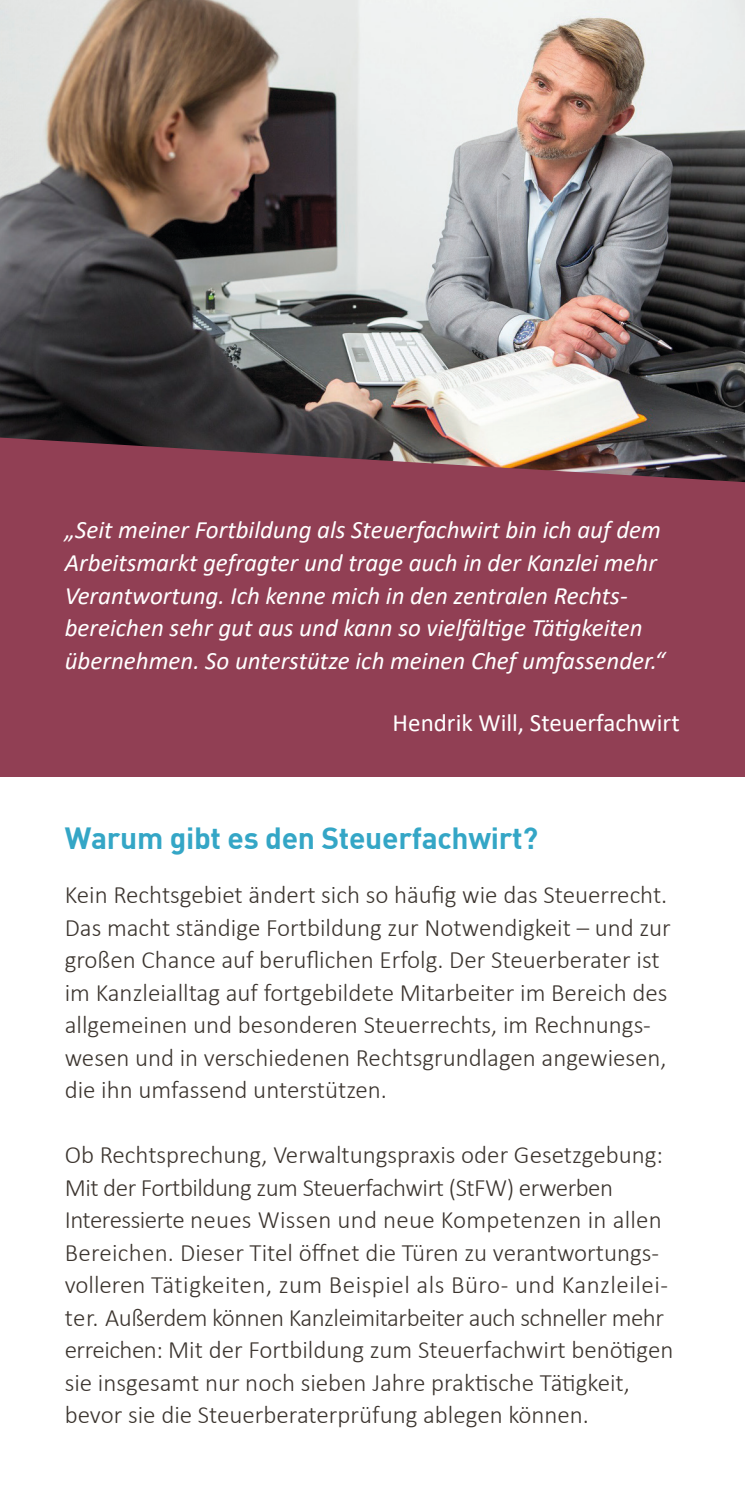
<style>
.page{position:relative;width:745px;height:1489px;background:#fff}
.page>*{position:absolute;margin:0;border:0;box-sizing:border-box;transform-origin:0 0}
.t1{font:700 30px "DIN";letter-spacing:-.01em;color:#34a6c6}
.t2{font:300 25px/32.5px "Calibri";color:#3c352f}
.t3{font:italic 25px/32.5px "Calibri";color:#fff}
.t4{font:25px "Calibri";color:#fff}
</style>
<div class="page">
<div style="left:0;top:0;width:744px;height:776px;background:#913f54"></div>
<img style="left:0;top:0;width:744px;height:482px">
<p class="t3" style="left:65px;top:513px;width:601px">„Seit meiner Fortbildung als Steuerfachwirt bin ich auf dem Arbeitsmarkt gefragter und trage auch in der Kanzlei mehr Verantwortung. Ich kenne mich in den zentralen Rechts&shy;bereichen sehr gut aus und kann so vielfältige Tätigkeiten übernehmen. So unterstütze ich meinen Chef umfassender.“</p>
<p class="t4" style="left:392px;top:705px;width:288px">Hendrik Will, Steuerfachwirt</p>
<p class="t1" style="left:65px;top:818px;width:474px">Warum gibt es den Steuerfachwirt?</p>
<p class="t2" style="left:65px;top:878px;width:607px">Kein Rechtsgebiet ändert sich so häufig wie das Steuerrecht.<br>Das macht ständige Fortbildung zur Notwendigkeit – und zur großen Chance auf beruflichen Erfolg. Der Steuerberater ist im Kanzleialltag auf fortgebildete Mitarbeiter im Bereich des allgemeinen und besonderen Steuerrechts, im Rechnungs&shy;wesen und in verschiedenen Rechtsgrundlagen angewiesen, die ihn umfassend unterstützen.</p>
<p class="t2" style="left:65px;top:1138px;width:609px">Ob Rechtsprechung, Verwaltungspraxis oder Gesetzgebung:<br>Mit der Fortbildung zum Steuerfachwirt (StFW) erwerben Interessierte neues Wissen und neue Kompetenzen in allen Bereichen. Dieser Titel öffnet die Türen zu verantwortungs&shy;volleren Tätigkeiten, zum Beispiel als Büro- und Kanzleilei&shy;ter. Außerdem können Kanzleimitarbeiter auch schneller mehr erreichen: Mit der Fortbildung zum Steuerfachwirt benötigen sie insgesamt nur noch sieben Jahre praktische Tätigkeit, bevor sie die Steuerberaterprüfung ablegen können.</p>
</div>
